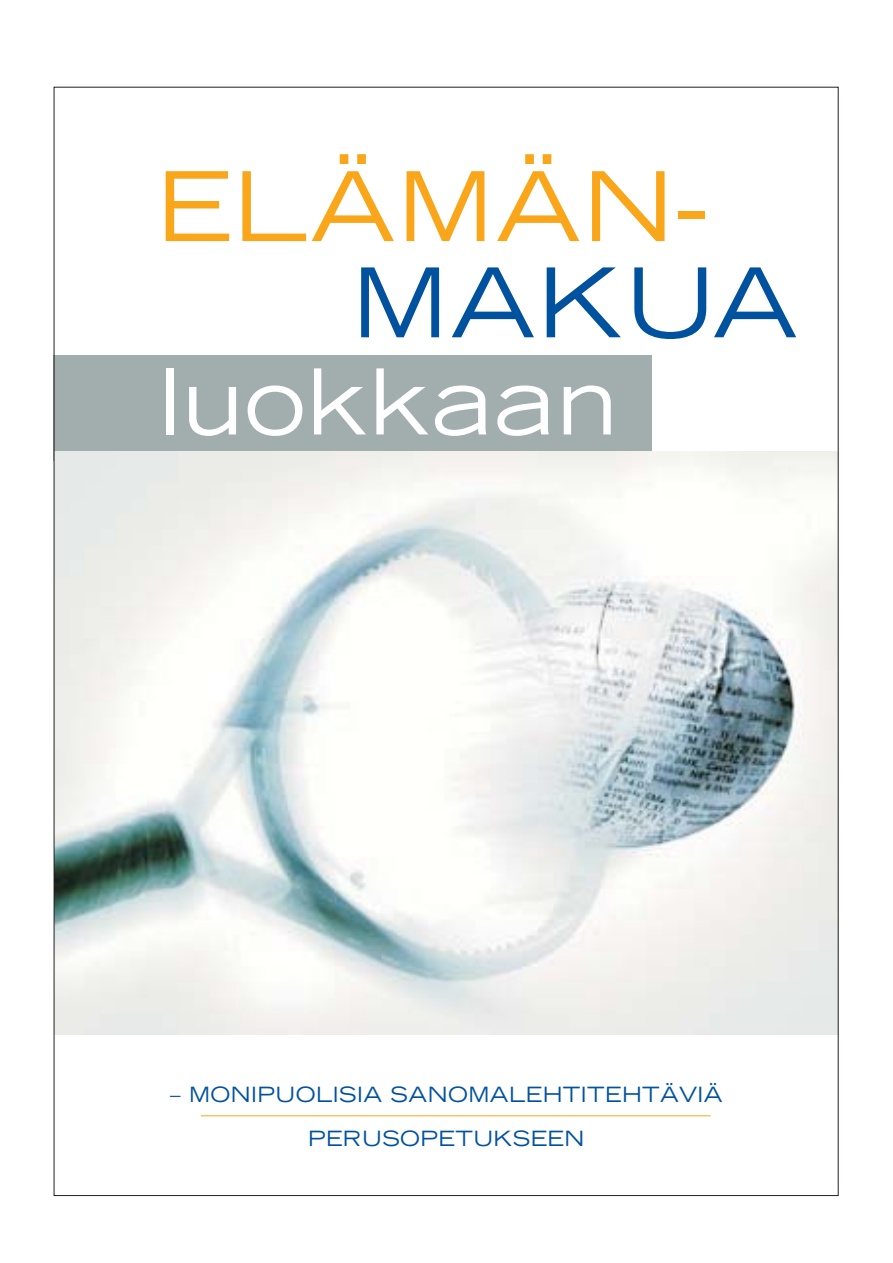
<style>
.page{position:relative;width:893px;height:1263px;background:#fff}
.page>*{position:absolute;margin:0;border:0;box-sizing:border-box;transform-origin:0 0}
.t1{font:expanded 96.15px "Trade Gothic LH";letter-spacing:.02em;color:#faa61a}
.t2{font:expanded 96.15px "Trade Gothic LH";letter-spacing:.02em;color:#00529f}
.t3{font:expanded 90.9px "Trade Gothic LH";letter-spacing:.02em;color:#fff}
.t4{font:expanded 21px/43.3px "Trade Gothic LH";letter-spacing:.02em;color:#00529f;text-align:center}
</style>
<div class="page">
<div style="left:53px;top:356px;width:598px;height:105px;background:#a2aead"></div>
<img style="left:56px;top:451px;width:780px;height:584px">
<hr style="left:201px;top:1115px;width:509px;height:1px;background:#faa61a">
<h1 class="t1" style="left:156px;top:171px;width:552px">ELÄMÄN-</h1>
<h1 class="t2" style="left:352px;top:267px;width:447px">MAKUA</h1>
<h2 class="t3" style="left:160px;top:368px;width:459px">luokkaan</h2>
<p class="t4" style="left:170px;top:1075px;width:553px">– MONIPUOLISIA SANOMALEHTITEHTÄVIÄ<br>PERUSOPETUKSEEN</p>
</div>
